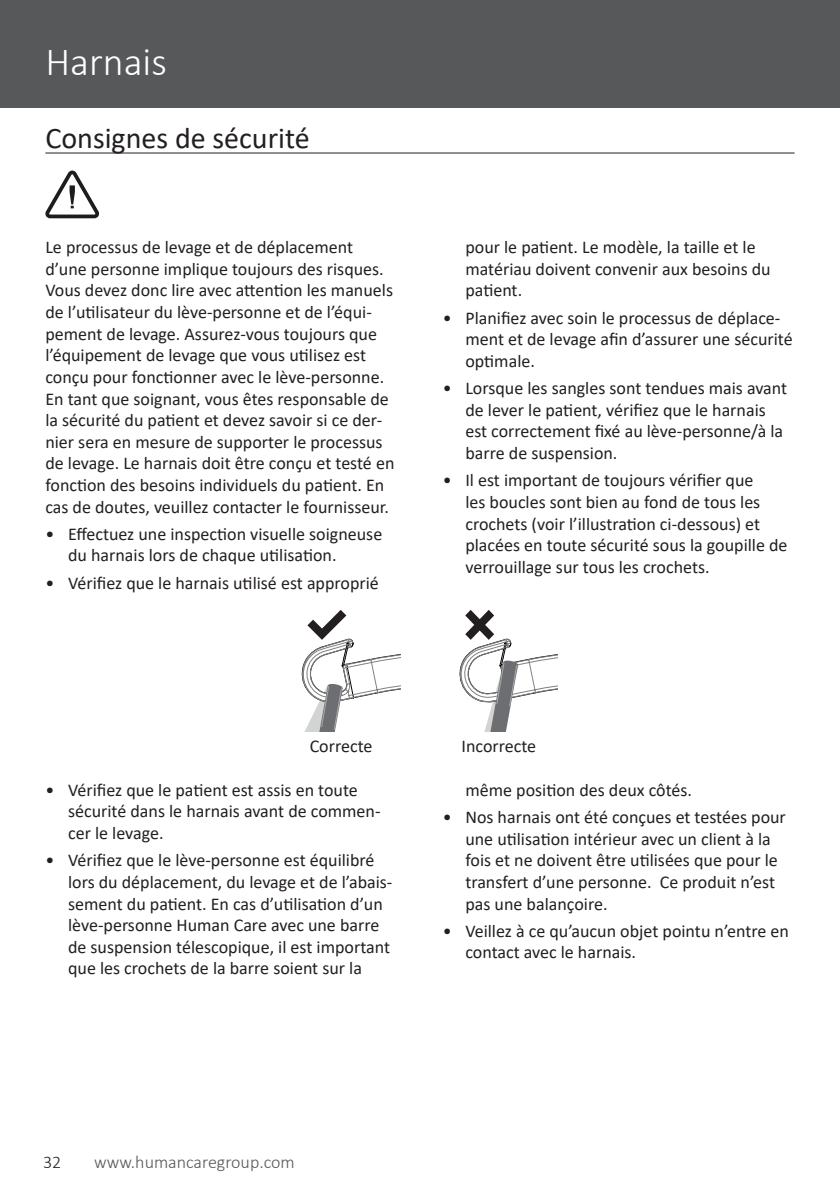
<style>
.page{position:relative;width:840px;height:1191px;background:#fff}
.page>*{position:absolute;margin:0;border:0;box-sizing:border-box;transform-origin:0 0}
.t1{font:300 40px "Calibri";color:#fff}
.Content_heading{font:30px "Calibri";color:#231f20}
.Body_text{font:18px/21.6px "Calibri";color:#231f20}
.t2{font:300 18px "Calibri";color:#57585a}
.Body_bullet{font:18px "Calibri";color:#231f20}
.t3{font:300 18px "Calibri";color:#231f20}
</style>
<div class="page">
<div style="left:0;top:0;width:839px;height:108px;background:#57585a"></div>
<hr style="left:45px;top:152px;width:749px;height:1px;background:#231f20">
<svg style="left:45px;top:171px;width:54px;height:47px"></svg>
<svg style="left:459px;top:610px;width:98px;height:121px"></svg>
<svg style="left:301px;top:610px;width:99px;height:121px"></svg>
<h1 class="t1" style="left:45px;top:37px;width:123px">Harnais</h1>
<p class="Content_heading" style="left:45px;top:117px;width:266px">Consignes de sécurité</p>
<p class="Body_text" style="left:45px;top:236px;width:350px">Le processus de levage et de déplacement d’une personne implique toujours des risques.<br>Vous devez donc lire avec attention les manuels de l’utilisateur du lève-personne et de l’équi&shy;pement de levage. Assurez-vous toujours que l’équipement de levage que vous utilisez est conçu pour fonctionner avec le lève-personne.<br>En tant que soignant, vous êtes responsable de la sécurité du patient et devez savoir si ce der&shy;nier sera en mesure de supporter le processus de levage. Le harnais doit être conçu et testé en fonction des besoins individuels du patient. En cas de doutes, veuillez contacter le fournisseur.</p>
<p class="Body_text" style="left:68px;top:522px;width:315px;text-indent:-23px">• Effectuez une inspection visuelle soigneuse du harnais lors de chaque utilisation.</p>
<p class="Body_text" style="left:45px;top:571px;width:335px">• Vérifiez que le harnais utilisé est approprié</p>
<p class="Body_text" style="left:465px;top:236px;width:306px">pour le patient. Le modèle, la taille et le matériau doivent convenir aux besoins du patient.</p>
<p class="Body_text" style="left:465px;top:306px;width:328px;text-indent:-23px">• Planifiez avec soin le processus de déplace&shy;ment et de levage afin d’assurer une sécurité optimale.</p>
<p class="Body_text" style="left:465px;top:377px;width:323px;text-indent:-23px">• Lorsque les sangles sont tendues mais avant de lever le patient, vérifiez que le harnais est correctement fixé au lève-personne/à la barre de suspension.</p>
<p class="Body_text" style="left:465px;top:469px;width:323px;text-indent:-23px">• Il est important de toujours vérifier que<br>les boucles sont bien au fond de tous les crochets (voir l’illustration ci-dessous) et placées en toute sécurité sous la goupille de verrouillage sur tous les crochets.</p>
<p class="Body_bullet" style="left:309px;top:733px;width:64px">Correcte</p>
<p class="Body_bullet" style="left:461px;top:733px;width:76px">Incorrecte</p>
<p class="Body_text" style="left:68px;top:778px;width:314px;text-indent:-23px">• Vérifiez que le patient est assis en toute sécurité dans le harnais avant de commen&shy;cer le levage.</p>
<p class="Body_text" style="left:68px;top:849px;width:326px;text-indent:-23px">• Vérifiez que le lève-personne est équilibré lors du déplacement, du levage et de l’abais&shy;sement du patient. En cas d’utilisation d’un lève-personne Human Care avec une barre de suspension télescopique, il est important que les crochets de la barre soient sur la</p>
<p class="Body_text" style="left:465px;top:778px;width:228px">même position des deux côtés.</p>
<p class="Body_text" style="left:465px;top:806px;width:322px;text-indent:-23px">• Nos harnais ont été conçues et testées pour une utilisation intérieur avec un client à la fois et ne doivent être utilisées que pour le transfert d’une personne. Ce produit n’est pas une balançoire.</p>
<p class="Body_text" style="left:465px;top:919px;width:325px;text-indent:-23px">• Veillez à ce qu’aucun objet pointu n’entre en contact avec le harnais.</p>
<p class="t3" style="left:43px;top:1151px;width:20px">32</p>
<p class="t2" style="left:94px;top:1151px;width:202px">www.humancaregroup.com</p>
</div>
